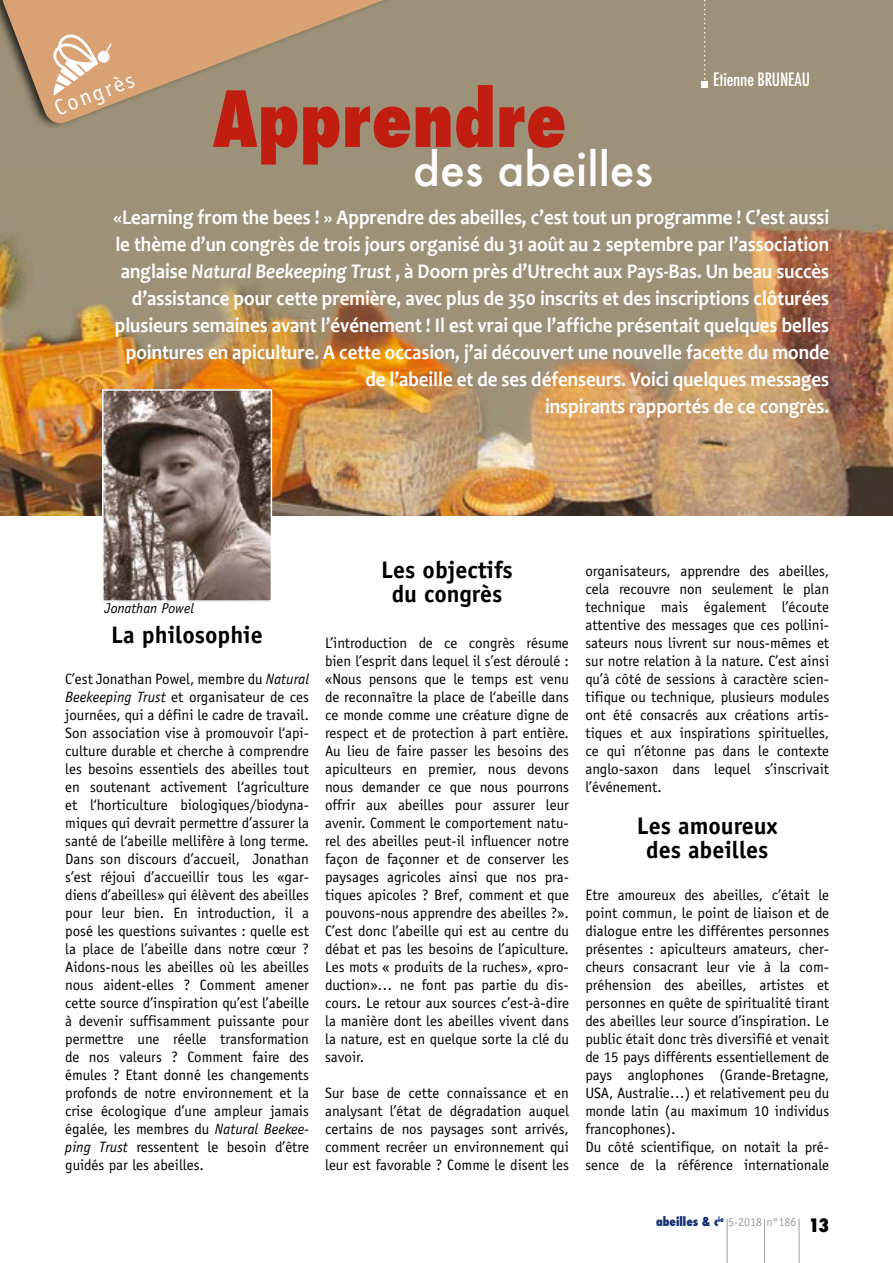
<style>
.page{position:relative;width:893px;height:1263px;background:#fff}
.page>*{position:absolute;margin:0;border:0;box-sizing:border-box;transform-origin:0 0}
.t1{font:800 condensed 75px "Futura";color:#c21d11}
.t2{font:500 45px "Futura";color:#fff}
.t3{font:700 24px/24px "Officina Sans";color:#000;text-align:center}
.t4{font:22.5px "Officina Sans";color:#fff}
.t5{font:700 21px/27px "Candara";color:#fff;text-align:right;scale:.9 1}
.t6{font:500 condensed 18px "Futura";letter-spacing:-.01em;color:#fff}
.t7{font:800 condensed 18px "Futura";color:#000}
.t8{font:15px/18px "Officina Sans";color:#000;text-align:justify}
.t9{font:italic 14.25px "Officina Sans";color:#000}
.t10{font:12px "Officina Sans";color:#9d9d9c}
.s1{font-style:italic}
.s2{font-family:"Futura";font-weight:800;font-stretch:condensed;color:#163072}
</style>
<div class="page">
<hr style="left:727px;top:1219px;width:1px;height:44px;background:#9d9d9c">
<hr style="left:764px;top:1219px;width:1px;height:44px;background:#9d9d9c">
<hr style="left:799px;top:1219px;width:1px;height:44px;background:#9d9d9c">
<div style="left:0;top:0;width:893px;height:515px;background:#9e9179"></div>
<img style="left:0;top:222px;width:893px;height:293px">
<svg style="left:0;top:0;width:386px;height:127px"></svg>
<svg style="left:53px;top:34px;width:60px;height:62px;background:#e2bb9b"></svg>
<svg style="left:702px;top:0;width:6px;height:88px"></svg>
<img style="left:105px;top:392px;width:164px;height:207px">
<div style="left:102px;top:389px;width:170px;height:213px;border:2px solid #fff"></div>
<h3 class="t4" style="left:51px;top:96px;width:85px;rotate:-21deg">Congrès</h3>
<p class="t6" style="left:713px;top:68px;width:98px">Etienne BRUNEAU</p>
<h1 class="t1" style="left:213px;top:68px;width:355px">Apprendre</h1>
<h2 class="t2" style="left:413px;top:138px;width:241px">des abeilles</h2>
<p class="t5" style="left:114px;top:203px;width:797px">«Learning from the bees ! » Apprendre des abeilles, c’est tout un programme ! C’est aussi le thème d’un congrès de trois jours organisé du 31 août au 2 septembre par l’association anglaise <span class="s1">Natural Beekeeping Trust</span> , à Doorn près d’Utrecht aux Pays-Bas. Un beau succès d’assistance pour cette première, avec plus de 350 inscrits et des inscriptions clôturées plusieurs semaines avant l’événement ! Il est vrai que l’affiche présentait quelques belles pointures en apiculture. A cette occasion, j’ai découvert une nouvelle facette du monde de l’abeille et de ses défenseurs. Voici quelques messages<br>inspirants rapportés de ce congrès.</p>
<p class="t9" style="left:105px;top:600px;width:91px">Jonathan Powel</p>
<h3 class="t3" style="left:111px;top:622px;width:153px">La philosophie</h3>
<p class="t8" style="left:65px;top:670px;width:245px">C’est Jonathan Powel, membre du <span class="s1">Natural Beekeeping Trust</span> et organisateur de ces journées, qui a défini le cadre de travail.<br>Son association vise à promouvoir l‘api&shy;culture durable et cherche à comprendre les besoins essentiels des abeilles tout en soutenant activement l‘agriculture et l‘horticulture biologiques/biodyna&shy;miques qui devrait permettre d’assurer la santé de l‘abeille mellifère à long terme.<br>Dans son discours d’accueil, Jonathan s’est réjoui d’accueillir tous les «gar&shy;diens d’abeilles» qui élèvent des abeilles pour leur bien. En introduction, il a posé les questions suivantes : quelle est la place de l’abeille dans notre cœur ?<br>Aidons-nous les abeilles où les abeilles nous aident-elles ? Comment amener cette source d’inspiration qu’est l’abeille à devenir suffisamment puissante pour permettre une réelle transformation de nos valeurs ? Comment faire des émules ? Etant donné les changements profonds de notre environnement et la crise écologique d’une ampleur jamais égalée, les membres du <span class="s1">Natural Beekee&shy;ping Trust</span> ressentent le besoin d’être guidés par les abeilles.</p>
<h3 class="t3" style="left:381px;top:558px;width:133px">Les objectifs du congrès</h3>
<p class="t8" style="left:325px;top:634px;width:245px">L’introduction de ce congrès résume bien l’esprit dans lequel il s’est déroulé : «Nous pensons que le temps est venu de reconnaître la place de l‘abeille dans ce monde comme une créature digne de respect et de protection à part entière.<br>Au lieu de faire passer les besoins des apiculteurs en premier, nous devons nous demander ce que nous pourrons offrir aux abeilles pour assurer leur avenir. Comment le comportement natu&shy;rel des abeilles peut-il influencer notre façon de façonner et de conserver les paysages agricoles ainsi que nos pra&shy;tiques apicoles ? Bref, comment et que pouvons-nous apprendre des abeilles ?».<br>C’est donc l’abeille qui est au centre du débat et pas les besoins de l’apiculture.<br>Les mots « produits de la ruches», «pro&shy;duction»… ne font pas partie du dis&shy;cours. Le retour aux sources c’est-à-dire la manière dont les abeilles vivent dans la nature, est en quelque sorte la clé du savoir.</p>
<p class="t8" style="left:325px;top:1084px;width:245px">Sur base de cette connaissance et en analysant l’état de dégradation auquel certains de nos paysages sont arrivés, comment recréer un environnement qui leur est favorable ? Comme le disent les</p>
<p class="t8" style="left:585px;top:562px;width:245px">organisateurs, apprendre des abeilles, cela recouvre non seulement le plan technique mais également l’écoute attentive des messages que ces pollini&shy;sateurs nous livrent sur nous-mêmes et sur notre relation à la nature. C’est ainsi qu’à côté de sessions à caractère scien&shy;tifique ou technique, plusieurs modules ont été consacrés aux créations artis&shy;tiques et aux inspirations spirituelles, ce qui n’étonne pas dans le contexte anglo-saxon dans lequel s’inscrivait l’événement.</p>
<h3 class="t3" style="left:637px;top:814px;width:142px">Les amoureux des abeilles</h3>
<p class="t8" style="left:585px;top:886px;width:245px;text-align:left">Etre amoureux des abeilles, c’était le point commun, le point de liaison et de dialogue entre les différentes personnes présentes : apiculteurs amateurs, cher&shy;cheurs consacrant leur vie à la com&shy;préhension des abeilles, artistes et personnes en quête de spiritualité tirant des abeilles leur source d’inspiration. Le public était donc très diversifié et venait de 15 pays différents essentiellement de pays anglophones (Grande-Bretagne, USA, Australie…) et relativement peu du monde latin (au maximum 10 individus francophones).<br>Du côté scientifique, on notait la pré&shy;sence de la référence internationale</p>
<p class="t10" style="left:656px;top:1215px;width:142px"><span class="s2">abeilles &amp; c</span><sup>ie</sup> 5-2018 n°186</p>
<p class="t7" style="left:809px;top:1213px;width:22px">13</p>
</div>
